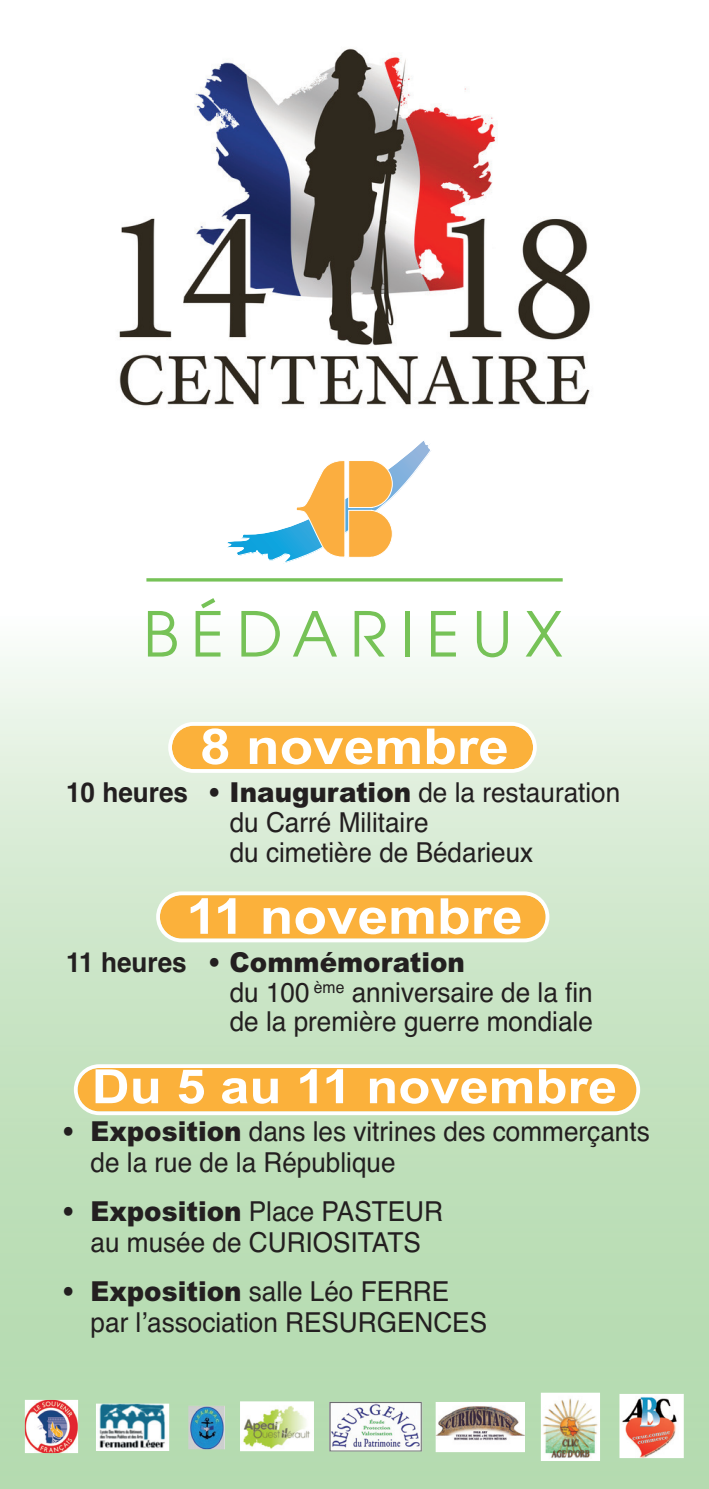
<style>
.page{position:relative;width:709px;height:1489px;background:#fff}
.page>*{position:absolute;margin:0;border:0;box-sizing:border-box;transform-origin:0 0}
.t1{font:700 49.5px "Arial";color:#fff;scale:1.11 1}
.t2{font:700 47.25px "Arial";color:#fff;scale:1.11 1}
.t3{font:27.5px/29.8px "Helvetica";color:#231f20;scale:.95 1}
.t4{font:900 27.5px "Arial";color:#231f20;scale:.95 1}
.s1{font-weight:700}
.s2{font-family:"Arial";font-weight:900}
.s3{font-family:"Helvetica";font-weight:700}
</style>
<div class="page">
<img style="left:119px;top:48px;width:471px;height:358px">
<img style="left:0;top:617px;width:709px;height:871px">
<hr style="left:146px;top:578px;width:416px;height:3px;background:#76c257">
<svg style="left:148px;top:611px;width:29px;height:45px"></svg>
<svg style="left:196px;top:598px;width:24px;height:58px"></svg>
<svg style="left:241px;top:611px;width:39px;height:45px"></svg>
<svg style="left:293px;top:611px;width:44px;height:45px"></svg>
<svg style="left:354px;top:611px;width:31px;height:45px"></svg>
<hr style="left:405px;top:611px;width:4px;height:45px;background:#76c257">
<svg style="left:431px;top:611px;width:25px;height:45px"></svg>
<svg style="left:477px;top:611px;width:31px;height:46px"></svg>
<svg style="left:525px;top:611px;width:37px;height:45px"></svg>
<svg style="left:227px;top:441px;width:204px;height:122px"></svg>
<img style="left:25px;top:1392px;width:659px;height:68px">
<svg style="left:168px;top:722px;width:369px;height:50px;background:#fabe5d"></svg>
<svg style="left:156px;top:891px;width:393px;height:51px;background:#f9be5e"></svg>
<svg style="left:74px;top:1064px;width:566px;height:51px;background:#f9be5c"></svg>
<h1 class="t1" style="left:200px;top:718px;width:280px">8 novembre</h1>
<p class="t3" style="left:230px;top:780px;width:413px;text-indent:-164px"><span class="s1">10 heures</span> <span class="s2">• Inauguration</span> de la restauration du Carré Militaire<br>du cimetière de Bédarieux</p>
<h1 class="t1" style="left:186px;top:887px;width:304px">11 novembre</h1>
<p class="t4" style="left:66px;top:946px;width:421px"><span class="s3">11 heures</span> • Commémoration</p>
<p class="t3" style="left:230px;top:979px;width:384px">du 100 <sup>ème</sup> anniversaire de la fin de la première guerre mondiale</p>
<h2 class="t2" style="left:92px;top:1059px;width:475px">Du 5 au 11 novembre</h2>
<p class="t3" style="left:91px;top:1118px;width:590px;line-height:31.2px;text-indent:-29px"><span class="s2">• Exposition</span> dans les vitrines des commerçants de la rue de la République</p>
<p class="t3" style="left:62px;top:1198px;width:403px;line-height:31.2px;text-align:center"><span class="s2">• Exposition</span> Place PASTEUR au musée de CURIOSITATS</p>
<p class="t3" style="left:91px;top:1278px;width:419px;line-height:31.2px;text-indent:-29px"><span class="s2">• Exposition</span> salle Léo FERRE par l’association RESURGENCES</p>
</div>
